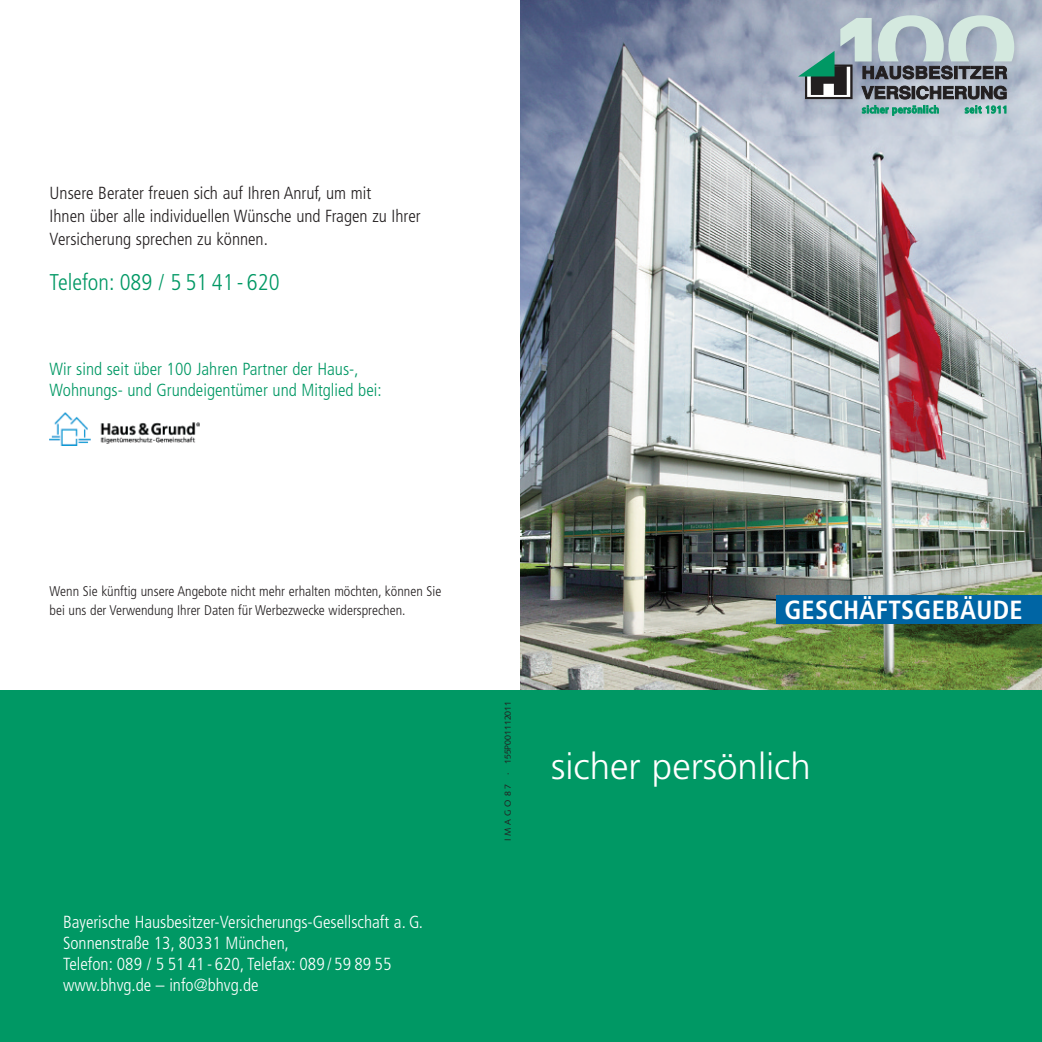
<style>
.page{position:relative;width:1042px;height:1042px;background:#fff}
.page>*{position:absolute;margin:0;border:0;box-sizing:border-box;transform-origin:0 0}
.t1{font:300 36.75px "Frutiger";color:#fff}
.t2{font:700 condensed 26.25px "Frutiger";letter-spacing:.01em;color:#fff}
.t3{font:300 condensed 22.75px "Frutiger";color:#009864}
.t4{font:300 condensed 17.5px/21px "Frutiger";color:#fff}
.t5{font:300 condensed 17.5px/22.8px "Frutiger";color:#231f20}
.t6{font:300 condensed 17.5px/21px "Frutiger";color:#009864}
.t7{font:300 condensed 14px/19.2px "Frutiger";color:#231f20}
.t8{font:8.75px "Syntax";color:#231f20}
</style>
<div class="page">
<img style="left:520px;top:0;width:522px;height:690px">
<div style="left:0;top:690px;width:1042px;height:352px;background:#009864"></div>
<div style="left:776px;top:595px;width:266px;height:29px;background:#0065a4"></div>
<img style="left:50px;top:413px;width:150px;height:32px">
<img style="left:752px;top:0;width:290px;height:136px">
<svg style="left:798px;top:14px;width:217px;height:101px"></svg>
<p class="t5" style="left:50px;top:183px;width:373px">Unsere Berater freuen sich auf Ihren Anruf, um mit<br>Ihnen über alle individuellen Wünsche und Fragen zu Ihrer<br>Versicherung sprechen zu können.</p>
<h3 class="t3" style="left:50px;top:273px;width:232px">Telefon: 089 / 5 51 41 - 620</h3>
<p class="t6" style="left:50px;top:360px;width:333px">Wir sind seit über 100 Jahren Partner der Haus-,<br>Wohnungs- und Grundeigentümer und Mitglied bei:</p>
<p class="t7" style="left:50px;top:582px;width:393px">Wenn Sie künftig unsere Angebote nicht mehr erhalten möchten, können Sie bei uns der Verwendung Ihrer Daten für Werbezwecke widersprechen.</p>
<p class="t4" style="left:63px;top:913px;width:362px">Bayerische Hausbesitzer-Versicherungs-Gesellschaft a. G.<br>Sonnenstraße 13, 80331 München,<br>Telefon: 089 / 5 51 41 - 620, Telefax: 089 / 59 89 55 www.bhvg.de – info@bhvg.de</p>
<p class="t8" style="left:504px;top:841px;width:142px;rotate:-90deg">I M A G O 8 7 · 155P001112011</p>
<h2 class="t2" style="left:784px;top:599px;width:240px">GESCHÄFTSGEBÄUDE</h2>
<h1 class="t1" style="left:551px;top:751px;width:261px">sicher persönlich</h1>
</div>
